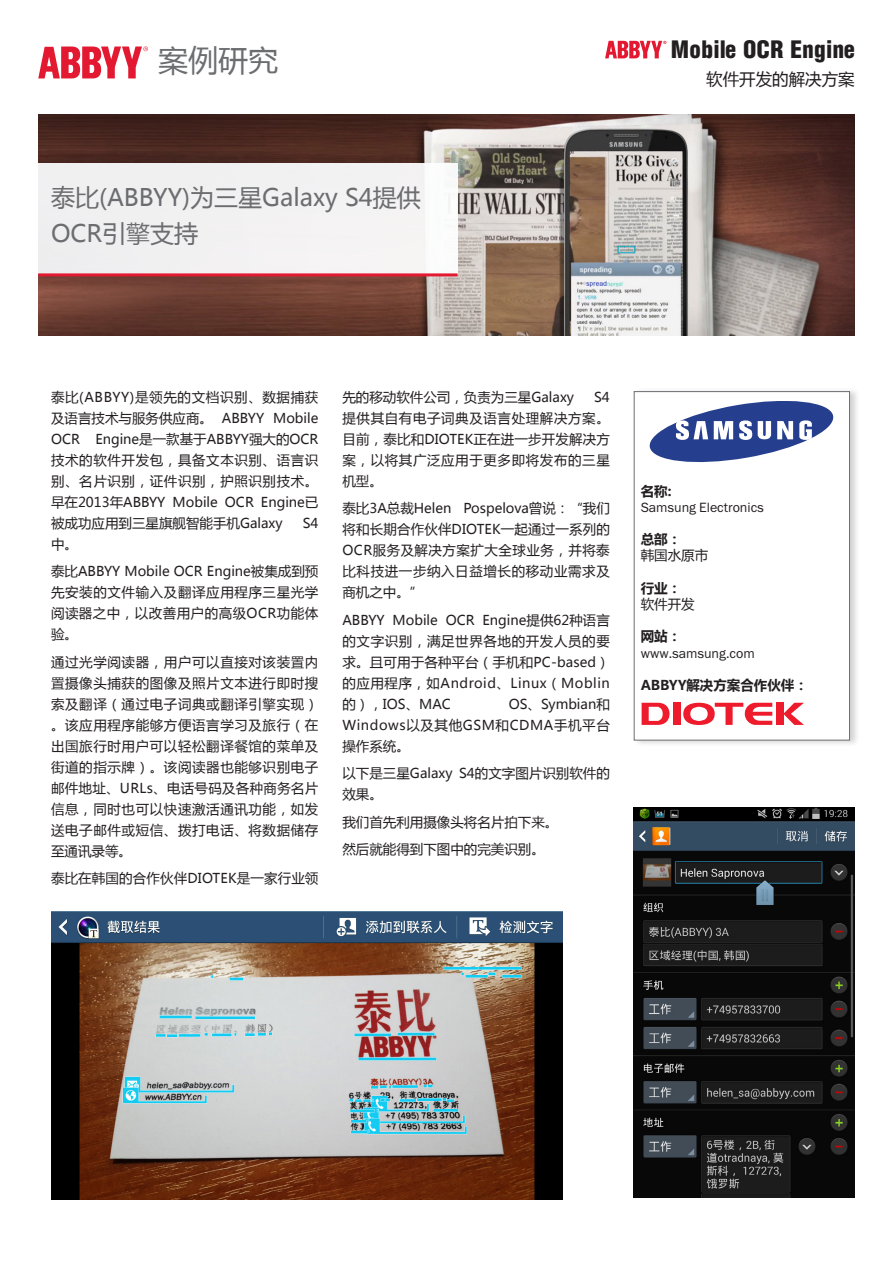
<style>
.page{position:relative;width:893px;height:1263px;background:#fff}
.page>*{position:absolute;margin:0;border:0;box-sizing:border-box;transform-origin:0 0}
.t1{font:30px "Microsoft Ya Hei";color:#6c6d70}
.t2{font:900 24.45px "Helios Cond";color:#231f20}
.t3{font:24px/36px "Microsoft Ya Hei";color:#6c6d70}
.t4{font:16.5px "Microsoft Ya Hei";color:#231f20}
.t5{font:13.5px/21px "Microsoft Ya Hei";letter-spacing:.01em;color:#231f20;text-align:justify}
.t6{font:13.5px "Franklin Gothic Book ITC";color:#231f20}
.t7{font:700 13.5px "Microsoft Ya Hei";color:#231f20}
</style>
<div class="page">
<img style="left:38px;top:115px;width:817px;height:221px">
<div style="left:38px;top:164px;width:419px;height:109px;background:#f2f1f2"></div>
<hr style="left:38px;top:273px;width:419px;height:3px;background:#e21931">
<svg style="left:38px;top:47px;width:110px;height:31px"></svg>
<div style="left:633px;top:387px;width:227px;height:360px;background:#231f20;opacity:.2"></div>
<div style="left:634px;top:391px;width:216px;height:349px;background:#fff;border:1px solid #6c6d70"></div>
<div style="left:673px;top:703px;width:7px;height:22px;background:#ee1b2c"></div>
<div style="left:776px;top:703px;width:7px;height:22px;background:#ee1b2c"></div>
<svg style="left:783px;top:703px;width:21px;height:22px"></svg>
<svg style="left:642px;top:703px;width:28px;height:22px"></svg>
<svg style="left:683px;top:703px;width:89px;height:22px"></svg>
<svg style="left:650px;top:401px;width:183px;height:61px"></svg>
<img style="left:51px;top:911px;width:511px;height:288px">
<img style="left:634px;top:808px;width:220px;height:390px">
<svg style="left:605px;top:41px;width:61px;height:17px"></svg>
<p class="t1" style="left:158px;top:40px;width:121px">案例研究</p>
<p class="t3" style="left:51px;top:179px;width:371px">泰比(ABBYY)为三星Galaxy S4提供<br>OCR引擎支持</p>
<h2 class="t2" style="left:671px;top:37px;width:186px">Mobile OCR Engine</h2>
<p class="t4" style="left:706px;top:68px;width:150px">软件开发的解决方案</p>
<p class="t5" style="left:51px;top:386px;width:269px">泰比(ABBYY)是领先的文档识别、数据捕获及语言技术与服务供应商。 ABBYY Mobile OCR Engine是一款基于ABBYY强大的OCR技术的软件开发包，具备文本识别、语言识别、名片识别，证件识别，护照识别技术。早在2013年ABBYY Mobile OCR Engine已被成功应用到三星旗舰智能手机Galaxy</p>
<p class="t5" style="left:303px;top:512px;width:17px">S4</p>
<p class="t5" style="left:51px;top:533px;width:28px">中。</p>
<p class="t5" style="left:51px;top:561px;width:269px">泰比ABBYY Mobile OCR Engine被集成到预先安装的文件输入及翻译应用程序三星光学阅读器之中，以改善用户的高级OCR功能体验。</p>
<p class="t5" style="left:51px;top:651px;width:269px">通过光学阅读器，用户可以直接对该装置内置摄像头捕获的图像及照片文本进行即时搜索及翻译（通过电子词典或翻译引擎实现）。该应用程序能够方便语言学习及旅行（在出国旅行时用户可以轻松翻译餐馆的菜单及街道的指示牌）。该阅读器也能够识别电子邮件地址、URLs、电话号码及各种商务名片信息，同时也可以快速激活通讯功能，如发送电子邮件或短信、拨打电话、将数据储存至通讯录等。</p>
<p class="t5" style="left:51px;top:867px;width:269px">泰比在韩国的合作伙伴DIOTEK是一家行业领</p>
<p class="t5" style="left:342px;top:386px;width:233px">先的移动软件公司，负责为三星Galaxy</p>
<p class="t5" style="left:342px;top:386px;width:269px;text-indent:252px">S4提供其自有电子词典及语言处理解决方案。目前，泰比和DIOTEK正在进一步开发解决方案，以将其广泛应用于更多即将发布的三星机型。</p>
<p class="t5" style="left:342px;top:498px;width:269px">泰比3A总裁Helen Pospelova曾说：“我们将和长期合作伙伴DIOTEK一起通过一系列的OCR服务及解决方案扩大全球业务，并将泰比科技进一步纳入日益增长的移动业需求及商机之中。”</p>
<p class="t5" style="left:342px;top:609px;width:269px">ABBYY Mobile OCR Engine提供62种语言的文字识别，满足世界各地的开发人员的要求。且可用于各种平台（手机和PC-based）的应用程序，如Android、Linux（Moblin的），IOS、MAC</p>
<p class="t5" style="left:342px;top:693px;width:269px;text-indent:166px">OS、Symbian和Windows以及其他GSM和CDMA手机平台操作系统。</p>
<p class="t5" style="left:342px;top:762px;width:269px">以下是三星Galaxy S4的文字图片识别软件的效果。</p>
<p class="t5" style="left:342px;top:811px;width:218px">我们首先利用摄像头将名片拍下来。</p>
<p class="t5" style="left:342px;top:838px;width:204px">然后就能得到下图中的完美识别。</p>
<p class="t7" style="left:641px;top:481px;width:32px">名称:</p>
<p class="t6" style="left:641px;top:498px;width:125px">Samsung Electronics</p>
<p class="t7" style="left:641px;top:530px;width:42px">总部：</p>
<p class="t5" style="left:641px;top:545px;width:69px">韩国水原市</p>
<p class="t7" style="left:641px;top:579px;width:42px">行业：</p>
<p class="t5" style="left:641px;top:593px;width:55px">软件开发</p>
<p class="t7" style="left:641px;top:627px;width:42px">网站：</p>
<p class="t6" style="left:641px;top:644px;width:116px">www.samsung.com</p>
<p class="t7" style="left:641px;top:676px;width:169px">ABBYY解决方案合作伙伴：</p>
</div>
